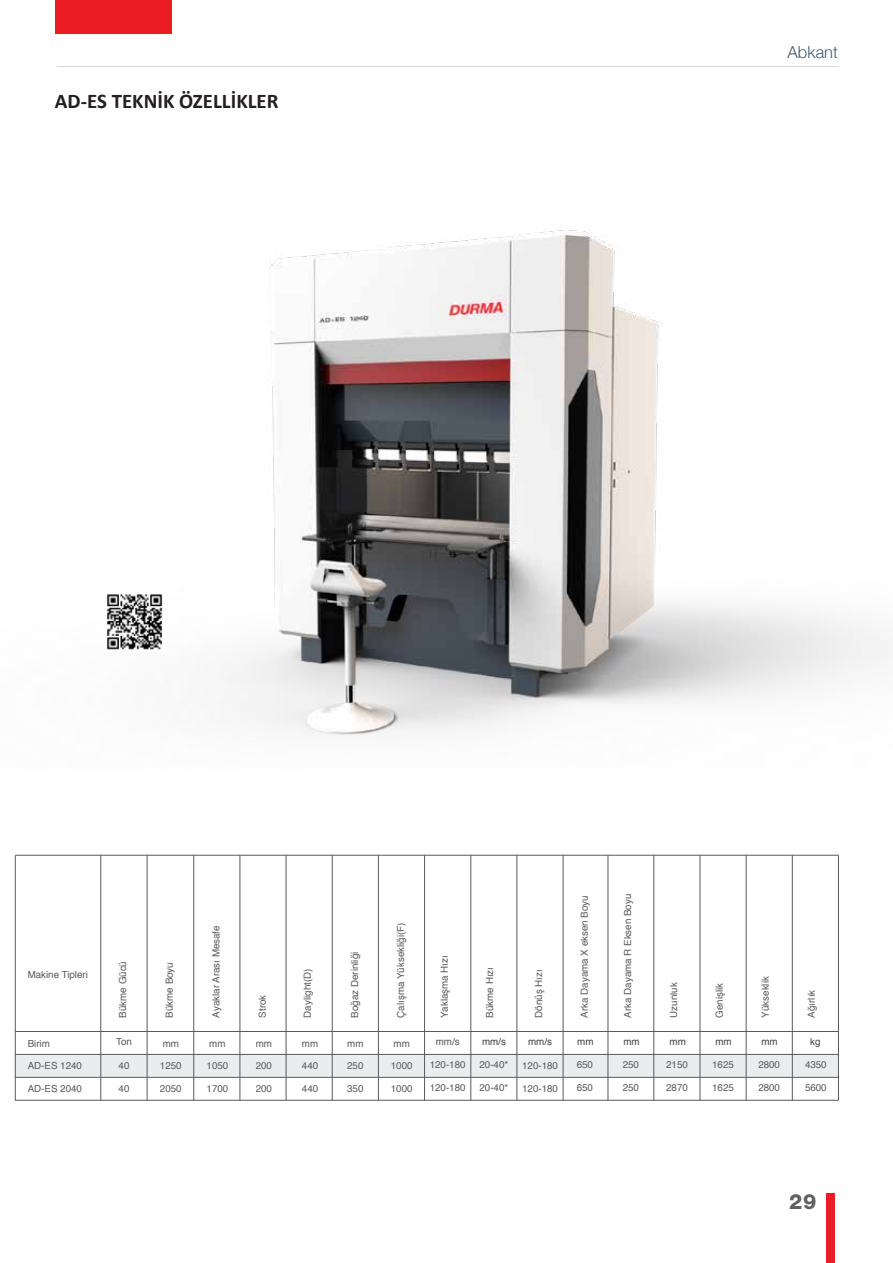
<style>
.page{position:relative;width:893px;height:1263px;background:#fff}
.page>*{position:absolute;margin:0;border:0;box-sizing:border-box;transform-origin:0 0}
.t1{font:800 21px "Helvetica Neue LT Pro";color:#606060}
.t2{font:700 20.85px "Calibri";color:#231f20}
.t3{font:300 16.5px "Helvetica Neue";color:#445c6e}
.t4{font:9.75px "Helvetica";color:#59595c}
.t5{font:9.75px "Helvetica";color:#414141}
</style>
<div class="page">
<img style="left:228px;top:230px;width:660px;height:505px">
<div style="left:15px;top:1054px;width:824px;height:23px;background:#eaecee"></div>
<hr style="left:15px;top:855px;width:1px;height:245px;background:#59595c">
<hr style="left:15px;top:855px;width:823px;height:1px;background:#59595c">
<hr style="left:15px;top:1031px;width:824px;height:1px;background:#59595c">
<hr style="left:15px;top:1054px;width:823px;height:1px;background:#59595c">
<hr style="left:15px;top:1077px;width:823px;height:1px;background:#59595c">
<hr style="left:15px;top:1100px;width:823px;height:1px;background:#59595c">
<hr style="left:608px;top:855px;width:1px;height:245px;background:#59595c">
<hr style="left:654px;top:855px;width:1px;height:245px;background:#59595c">
<hr style="left:700px;top:855px;width:1px;height:245px;background:#59595c">
<hr style="left:746px;top:855px;width:1px;height:245px;background:#59595c">
<hr style="left:792px;top:855px;width:1px;height:245px;background:#59595c">
<hr style="left:838px;top:855px;width:1px;height:245px;background:#59595c">
<hr style="left:193px;top:855px;width:1px;height:245px;background:#59595c">
<hr style="left:240px;top:855px;width:1px;height:245px;background:#59595c">
<hr style="left:286px;top:855px;width:1px;height:245px;background:#59595c">
<hr style="left:332px;top:855px;width:1px;height:245px;background:#59595c">
<hr style="left:378px;top:855px;width:1px;height:245px;background:#59595c">
<hr style="left:424px;top:855px;width:1px;height:245px;background:#59595c">
<hr style="left:517px;top:855px;width:1px;height:245px;background:#59595c">
<hr style="left:563px;top:855px;width:1px;height:245px;background:#59595c">
<hr style="left:471px;top:855px;width:1px;height:245px;background:#59595c">
<hr style="left:101px;top:855px;width:1px;height:245px;background:#59595c">
<hr style="left:147px;top:855px;width:1px;height:245px;background:#59595c">
<div style="left:55px;top:0;width:117px;height:34px;background:#eb1c24"></div>
<div style="left:826px;top:1194px;width:8px;height:69px;background:#eb1c24"></div>
<img style="left:107px;top:594px;width:56px;height:56px">
<h2 class="t2" style="left:55px;top:87px;width:225px">AD-ES TEKNİK ÖZELLİKLER</h2>
<h3 class="t3" style="left:788px;top:39px;width:52px">Abkant</h3>
<p class="t4" style="left:28px;top:967px;width:62px">Makine Tipleri</p>
<p class="t4" style="left:115px;top:1017px;width:58px;rotate:-90deg">Bükme Gücü</p>
<p class="t4" style="left:162px;top:1017px;width:57px;rotate:-90deg">Bükme Boyu</p>
<p class="t4" style="left:209px;top:1017px;width:94px;rotate:-90deg">Ayaklar Arası Mesafe</p>
<p class="t4" style="left:255px;top:1017px;width:24px;rotate:-90deg">Strok</p>
<p class="t4" style="left:300px;top:1017px;width:50px;rotate:-90deg">Daylight(D)</p>
<p class="t4" style="left:347px;top:1017px;width:67px;rotate:-90deg">Boğaz Derinliği</p>
<p class="t4" style="left:393px;top:1017px;width:96px;rotate:-90deg">Çalışma Yüksekliği(F)</p>
<p class="t4" style="left:437px;top:1017px;width:64px;rotate:-90deg">Yaklaşma Hızı</p>
<p class="t4" style="left:482px;top:1017px;width:52px;rotate:-90deg">Bükme Hızı</p>
<p class="t4" style="left:531px;top:1017px;width:50px;rotate:-90deg">Dönüş Hızı</p>
<p class="t4" style="left:577px;top:1017px;width:124px;rotate:-90deg">Arka Dayama X eksen Boyu</p>
<p class="t4" style="left:620px;top:1017px;width:125px;rotate:-90deg">Arka Dayama R Eksen Boyu</p>
<p class="t4" style="left:666px;top:1017px;width:37px;rotate:-90deg">Uzunluk</p>
<p class="t4" style="left:712px;top:1017px;width:36px;rotate:-90deg">Genişlik</p>
<p class="t4" style="left:758px;top:1017px;width:43px;rotate:-90deg">Yükseklik</p>
<p class="t4" style="left:804px;top:1017px;width:29px;rotate:-90deg">Ağırlık</p>
<p class="t4" style="left:28px;top:1036px;width:24px">Birim</p>
<p class="t4" style="left:28px;top:1058px;width:56px">AD-ES 1240</p>
<p class="t4" style="left:28px;top:1081px;width:56px">AD-ES 2040</p>
<p class="t4" style="left:116px;top:1034px;width:17px">Ton</p>
<p class="t4" style="left:163px;top:1036px;width:18px">mm</p>
<p class="t4" style="left:209px;top:1036px;width:18px">mm</p>
<p class="t4" style="left:256px;top:1036px;width:18px">mm</p>
<p class="t4" style="left:302px;top:1036px;width:18px">mm</p>
<p class="t4" style="left:119px;top:1058px;width:12px">40</p>
<p class="t4" style="left:119px;top:1081px;width:12px">40</p>
<p class="t4" style="left:160px;top:1058px;width:23px">1250</p>
<p class="t4" style="left:160px;top:1081px;width:23px">2050</p>
<p class="t4" style="left:207px;top:1058px;width:23px">1050</p>
<p class="t4" style="left:207px;top:1081px;width:23px">1700</p>
<p class="t4" style="left:256px;top:1058px;width:18px">200</p>
<p class="t4" style="left:256px;top:1081px;width:18px">200</p>
<p class="t4" style="left:302px;top:1058px;width:18px">440</p>
<p class="t4" style="left:302px;top:1081px;width:18px">440</p>
<p class="t4" style="left:347px;top:1036px;width:18px">mm</p>
<p class="t4" style="left:347px;top:1058px;width:18px">250</p>
<p class="t4" style="left:347px;top:1081px;width:18px">350</p>
<p class="t4" style="left:394px;top:1036px;width:18px">mm</p>
<p class="t4" style="left:391px;top:1058px;width:23px">1000</p>
<p class="t4" style="left:391px;top:1081px;width:23px">1000</p>
<p class="t4" style="left:436px;top:1034px;width:25px">mm/s</p>
<p class="t4" style="left:430px;top:1057px;width:37px">120-180</p>
<p class="t4" style="left:430px;top:1080px;width:37px">120-180</p>
<p class="t5" style="left:482px;top:1034px;width:25px">mm/s</p>
<p class="t5" style="left:528px;top:1034px;width:25px">mm/s</p>
<p class="t5" style="left:577px;top:1034px;width:18px">mm</p>
<p class="t5" style="left:623px;top:1034px;width:18px">mm</p>
<p class="t5" style="left:670px;top:1034px;width:18px">mm</p>
<p class="t5" style="left:715px;top:1034px;width:18px">mm</p>
<p class="t5" style="left:761px;top:1034px;width:18px">mm</p>
<p class="t5" style="left:810px;top:1034px;width:12px">kg</p>
<p class="t4" style="left:479px;top:1057px;width:30px">20-40*</p>
<p class="t4" style="left:479px;top:1080px;width:30px">20-40*</p>
<p class="t4" style="left:522px;top:1058px;width:37px">120-180</p>
<p class="t4" style="left:522px;top:1081px;width:37px">120-180</p>
<p class="t4" style="left:577px;top:1057px;width:18px">650</p>
<p class="t4" style="left:577px;top:1080px;width:18px">650</p>
<p class="t4" style="left:623px;top:1057px;width:18px">250</p>
<p class="t4" style="left:623px;top:1080px;width:18px">250</p>
<p class="t4" style="left:666px;top:1057px;width:23px">2150</p>
<p class="t4" style="left:666px;top:1080px;width:23px">2870</p>
<p class="t4" style="left:712px;top:1057px;width:23px">1625</p>
<p class="t4" style="left:712px;top:1080px;width:23px">1625</p>
<p class="t4" style="left:758px;top:1057px;width:23px">2800</p>
<p class="t4" style="left:758px;top:1080px;width:23px">2800</p>
<p class="t4" style="left:805px;top:1057px;width:23px">4350</p>
<p class="t4" style="left:805px;top:1080px;width:23px">5600</p>
<h1 class="t1" style="left:789px;top:1189px;width:29px">29</h1>
</div>
